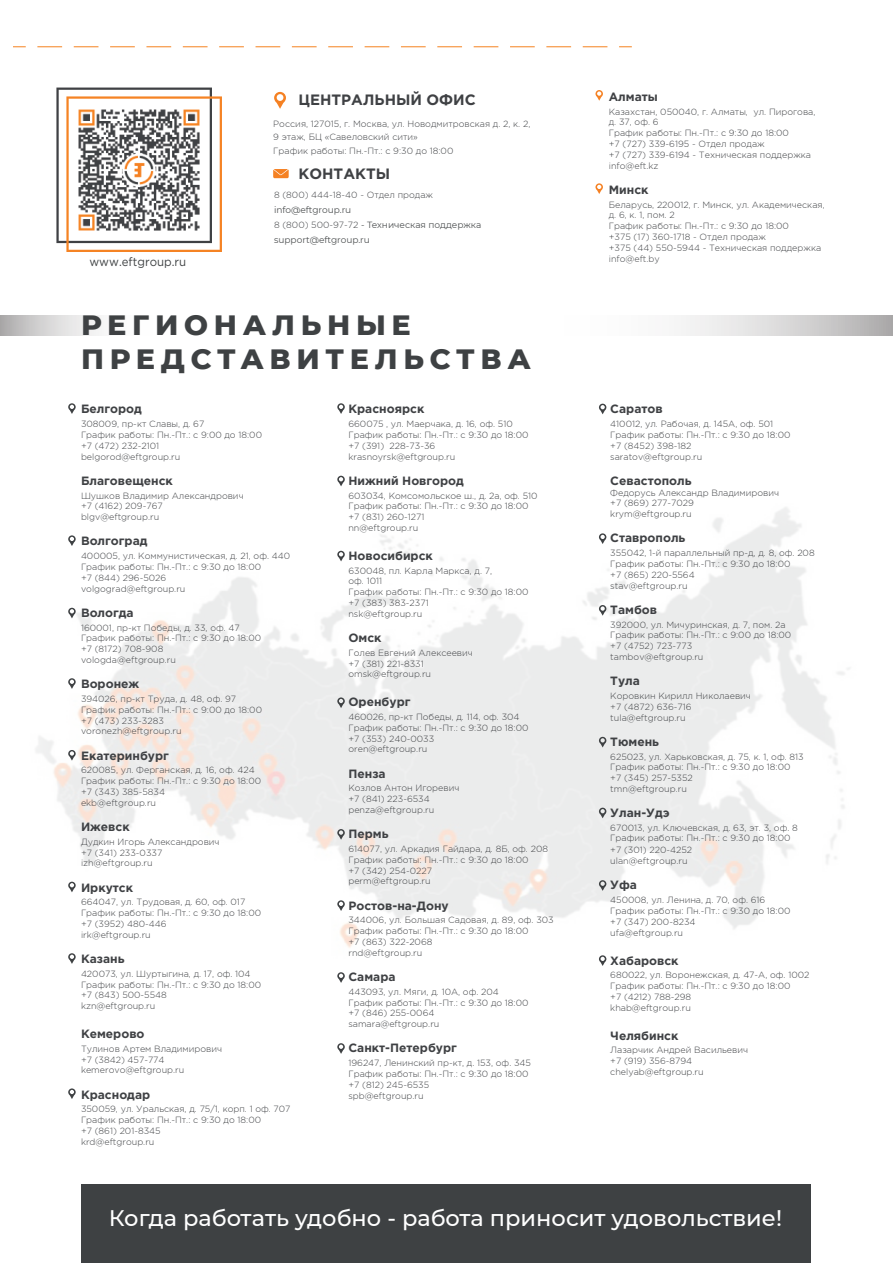
<style>
.page{position:relative;width:893px;height:1263px;background:#fff}
.page>*{position:absolute;margin:0;border:0;box-sizing:border-box;transform-origin:0 0}
.t1{font:800 28.5px/34.2px "Montserrat";letter-spacing:.2em;color:#3e4143}
.t2{font:500 22.5px "Montserrat";color:#fff}
.t3{font:700 15px "Gotham Pro";color:#3f4144}
.t4{font:700 12px "Gotham Pro";color:#3f4144}
.t5{font:12px "Gotham Pro";color:#3e4143;scale:.95 1}
.t6{font:300 9px/10.8px "Gotham Pro";color:#3f4144}
.t7{font:9px/15px "Montserrat";color:#4e5152}
.s1{font-family:"Gotham Pro";font-weight:300;color:#3f4144}
</style>
<div class="page">
<svg style="left:0;top:315px;width:99px;height:20px"></svg>
<svg style="left:681px;top:315px;width:212px;height:20px;background:#d5d5d5"></svg>
<img style="left:36px;top:414px;width:814px;height:547px">
<div style="left:81px;top:1184px;width:729px;height:79px;background:#3e4143"></div>
<svg style="left:274px;top:92px;width:12px;height:17px"></svg>
<svg style="left:273px;top:169px;width:16px;height:9px"></svg>
<svg style="left:56px;top:88px;width:166px;height:164px"></svg>
<svg style="left:68px;top:403px;width:8px;height:11px"></svg>
<svg style="left:68px;top:535px;width:8px;height:11px"></svg>
<svg style="left:68px;top:608px;width:8px;height:10px"></svg>
<svg style="left:68px;top:678px;width:8px;height:11px"></svg>
<svg style="left:68px;top:750px;width:8px;height:11px"></svg>
<svg style="left:68px;top:881px;width:8px;height:11px"></svg>
<svg style="left:68px;top:953px;width:8px;height:11px"></svg>
<svg style="left:68px;top:1088px;width:8px;height:11px"></svg>
<svg style="left:337px;top:972px;width:8px;height:11px"></svg>
<svg style="left:337px;top:900px;width:8px;height:11px"></svg>
<svg style="left:337px;top:829px;width:8px;height:11px"></svg>
<svg style="left:337px;top:551px;width:8px;height:10px"></svg>
<svg style="left:337px;top:1043px;width:8px;height:11px"></svg>
<svg style="left:337px;top:697px;width:8px;height:11px"></svg>
<svg style="left:337px;top:476px;width:8px;height:10px"></svg>
<svg style="left:337px;top:403px;width:8px;height:11px"></svg>
<svg style="left:599px;top:404px;width:7px;height:10px"></svg>
<svg style="left:599px;top:533px;width:7px;height:11px"></svg>
<svg style="left:599px;top:605px;width:7px;height:11px"></svg>
<svg style="left:599px;top:737px;width:7px;height:10px"></svg>
<svg style="left:599px;top:880px;width:7px;height:11px"></svg>
<svg style="left:599px;top:807px;width:7px;height:11px"></svg>
<svg style="left:599px;top:955px;width:7px;height:11px"></svg>
<svg style="left:595px;top:90px;width:8px;height:11px"></svg>
<svg style="left:595px;top:183px;width:8px;height:11px"></svg>
<svg style="left:619px;top:46px;width:13px;height:1px"></svg>
<svg style="left:37px;top:46px;width:570px;height:1px"></svg>
<svg style="left:13px;top:46px;width:13px;height:1px"></svg>
<img style="left:75px;top:106px;width:128px;height:128px">
<h3 class="t3" style="left:299px;top:91px;width:179px">ЦЕНТРАЛЬНЫЙ ОФИС</h3>
<p class="t6" style="left:273px;top:116px;width:259px;line-height:13.8px">Россия, 127015, г. Москва, ул. Новодмитровская д. 2, к. 2,<br>9 этаж, БЦ «Савеловский сити»<br>График работы: Пн.-Пт.: с 9:30 до 18:00</p>
<h3 class="t3" style="left:299px;top:165px;width:93px">КОНТАКТЫ</h3>
<h3 class="t5" style="left:89px;top:255px;width:103px">www.eftgroup.ru</h3>
<p class="t6" style="left:274px;top:189px;width:161px">8 (800) 444-18-40 - Отдел продаж</p>
<p class="t7" style="left:274px;top:202px;width:209px">info@eftgroup.ru<br><span class="s1">8 (800) 500-97-72</span> - Техническая поддержка support@eftgroup.ru</p>
<h1 class="t1" style="left:81px;top:306px;width:451px">РЕГИОНАЛЬНЫЕ<br>ПРЕДСТАВИТЕЛЬСТВА</h1>
<h3 class="t4" style="left:81px;top:402px;width:62px">Белгород</h3>
<p class="t6" style="left:81px;top:418px;width:183px">308009, пр-кт Славы, д. 67<br>График работы: Пн.-Пт.: с 9:00 до 18:00 +7 (472) 232-2101<br>belgorod@eftgroup.ru</p>
<h3 class="t4" style="left:81px;top:473px;width:93px">Благовещенск</h3>
<p class="t6" style="left:81px;top:490px;width:164px">Шушков Владимир Александрович +7 (4162) 209-767<br>blgv@eftgroup.ru</p>
<h3 class="t4" style="left:81px;top:534px;width:68px">Волгоград</h3>
<p class="t6" style="left:81px;top:550px;width:211px">400005, ул. Коммунистическая, д. 21, оф. 440<br>График работы: Пн.-Пт.: с 9:30 до 18:00<br>+7 (844) 296-5026<br>volgograd@eftgroup.ru</p>
<h3 class="t4" style="left:81px;top:605px;width:54px">Вологда</h3>
<p class="t6" style="left:81px;top:622px;width:182px">160001, пр-кт Победы, д. 33, оф. 47<br>График работы: Пн.-Пт.: с 9:30 до 18:00 +7 (8172) 708-908<br>vologda@eftgroup.ru</p>
<h3 class="t4" style="left:81px;top:677px;width:60px">Воронеж</h3>
<p class="t6" style="left:81px;top:693px;width:183px">394026, пр-кт Труда, д. 48, оф. 97<br>График работы: Пн.-Пт.: с 9:00 до 18:00 +7 (473) 233-3283 voronezh@eftgroup.ru</p>
<h3 class="t4" style="left:81px;top:748px;width:89px">Екатеринбург</h3>
<p class="t6" style="left:81px;top:765px;width:182px">620085, ул. Ферганская, д. 16, оф. 424<br>График работы: Пн.-Пт.: с 9:30 до 18:00 +7 (343) 385-5834<br>ekb@eftgroup.ru</p>
<h3 class="t4" style="left:81px;top:820px;width:50px">Ижевск</h3>
<p class="t6" style="left:81px;top:836px;width:140px">Дудкин Игорь Александрович +7 (341) 233-0337 izh@eftgroup.ru</p>
<h3 class="t4" style="left:81px;top:880px;width:54px">Иркутск</h3>
<p class="t6" style="left:81px;top:897px;width:182px">664047, ул. Трудовая, д. 60, оф. 017<br>График работы: Пн.-Пт.: с 9:30 до 18:00 +7 (3952) 480-446<br>irk@eftgroup.ru</p>
<h3 class="t4" style="left:81px;top:952px;width:45px">Казань</h3>
<p class="t6" style="left:81px;top:968px;width:182px">420073, ул. Шуртыгина, д. 17, оф. 104<br>График работы: Пн.-Пт.: с 9:30 до 18:00 +7 (843) 500-5548<br>kzn@eftgroup.ru</p>
<h3 class="t4" style="left:81px;top:1027px;width:65px">Кемерово</h3>
<p class="t6" style="left:81px;top:1043px;width:143px">Тулинов Артем Владимирович +7 (3842) 457-774 kemerovo@eftgroup.ru</p>
<h3 class="t4" style="left:81px;top:1087px;width:71px">Краснодар</h3>
<p class="t6" style="left:81px;top:1104px;width:211px">350059, ул. Уральская, д. 75/1, корп. 1 оф. 707<br>График работы: Пн.-Пт.: с 9:30 до 18:00<br>+7 (861) 201-8345<br>krd@eftgroup.ru</p>
<h3 class="t4" style="left:348px;top:402px;width:77px">Красноярск</h3>
<p class="t6" style="left:348px;top:418px;width:182px">660075 , ул. Маерчака, д. 16, оф. 510<br>График работы: Пн.-Пт.: с 9:30 до 18:00 +7 (391) 228-73-36 krasnoyrsk@eftgroup.ru</p>
<h3 class="t4" style="left:348px;top:473px;width:117px">Нижний Новгород</h3>
<p class="t6" style="left:348px;top:490px;width:191px">603034, Комсомольское ш., д. 2а, оф. 510<br>График работы: Пн.-Пт.: с 9:30 до 18:00 +7 (831) 260-1271<br>nn@eftgroup.ru</p>
<h3 class="t4" style="left:348px;top:548px;width:86px">Новосибирск</h3>
<p class="t6" style="left:348px;top:565px;width:182px">630048, пл. Карла Маркса, д. 7,<br>оф. 1011<br>График работы: Пн.-Пт.: с 9:30 до 18:00 +7 (383) 383-2371<br>nsk@eftgroup.ru</p>
<h3 class="t4" style="left:348px;top:631px;width:35px">Омск</h3>
<p class="t6" style="left:348px;top:647px;width:126px">Голев Евгений Алексеевич +7 (381) 221-8331 omsk@eftgroup.ru</p>
<h3 class="t4" style="left:348px;top:695px;width:64px">Оренбург</h3>
<p class="t6" style="left:348px;top:711px;width:182px">460026, пр-кт Победы, д. 114, оф. 304<br>График работы: Пн.-Пт.: с 9:30 до 18:00 +7 (353) 240-0033<br>oren@eftgroup.ru</p>
<h3 class="t4" style="left:348px;top:766px;width:39px">Пенза</h3>
<p class="t6" style="left:348px;top:783px;width:112px">Козлов Антон Игоревич +7 (841) 223-6534 penza@eftgroup.ru</p>
<h3 class="t4" style="left:348px;top:827px;width:42px">Пермь</h3>
<p class="t6" style="left:348px;top:843px;width:201px">614077, ул. Аркадия Гайдара, д. 8Б, оф. 208<br>График работы: Пн.-Пт.: с 9:30 до 18:00<br>+7 (342) 254-0227<br>perm@eftgroup.ru</p>
<h3 class="t4" style="left:348px;top:898px;width:102px">Ростов-на-Дону</h3>
<p class="t6" style="left:348px;top:915px;width:207px">344006, ул. Большая Садовая, д. 89, оф. 303<br>График работы: Пн.-Пт.: с 9:30 до 18:00<br>+7 (863) 322-2068<br>rnd@eftgroup.ru</p>
<h3 class="t4" style="left:348px;top:970px;width:49px">Самара</h3>
<p class="t6" style="left:348px;top:986px;width:182px">443093, ул. Мяги, д. 10А, оф. 204<br>График работы: Пн.-Пт.: с 9:30 до 18:00 +7 (846) 255-0064<br>samara@eftgroup.ru</p>
<h3 class="t4" style="left:348px;top:1041px;width:110px">Санкт-Петербург</h3>
<p class="t6" style="left:348px;top:1057px;width:184px">196247, Ленинский пр-кт, д. 153, оф. 345<br>График работы: Пн.-Пт.: с 9:30 до 18:00 +7 (812) 245-6535<br>spb@eftgroup.ru</p>
<h3 class="t4" style="left:609px;top:90px;width:51px">Алматы</h3>
<p class="t6" style="left:609px;top:106px;width:208px">Казахстан, 050040, г. Алматы, ул. Пирогова, д. 37, оф. 6<br>График работы: Пн.-Пт.: с 9:30 до 18:00<br>+7 (727) 339-6195 - Отдел продаж<br>+7 (727) 339-6194 - Техническая поддержка info@eft.kz</p>
<h3 class="t4" style="left:609px;top:183px;width:41px">Минск</h3>
<p class="t6" style="left:609px;top:199px;width:217px">Беларусь, 220012, г. Минск, ул. Академическая, д. 6, к. 1, пом. 2<br>График работы: Пн.-Пт.: с 9:30 до 18:00<br>+375 (17) 360-1718 - Отдел продаж<br>+375 (44) 550-5944 - Техническая поддержка info@eft.by</p>
<h3 class="t4" style="left:610px;top:402px;width:54px">Саратов</h3>
<p class="t6" style="left:610px;top:418px;width:182px">410012, ул. Рабочая, д. 145А, оф. 501<br>График работы: Пн.-Пт.: с 9:30 до 18:00 +7 (8452) 398-182<br>saratov@eftgroup.ru</p>
<h3 class="t4" style="left:610px;top:473px;width:83px">Севастополь</h3>
<p class="t6" style="left:610px;top:487px;width:170px">Федорусь Александр Владимирович +7 (869) 277-7029<br>krym@eftgroup.ru</p>
<h3 class="t4" style="left:610px;top:531px;width:77px">Ставрополь</h3>
<p class="t6" style="left:610px;top:547px;width:206px">355042, 1-й параллельный пр-д, д. 8, оф. 208<br>График работы: Пн.-Пт.: с 9:30 до 18:00<br>+7 (865) 220-5564<br>stav@eftgroup.ru</p>
<h3 class="t4" style="left:610px;top:602px;width:48px">Тамбов</h3>
<p class="t6" style="left:610px;top:619px;width:183px">392000, ул. Мичуринская, д. 7, пом. 2а<br>График работы: Пн.-Пт.: с 9:00 до 18:00 +7 (4752) 723-773<br>tambov@eftgroup.ru</p>
<h3 class="t4" style="left:610px;top:674px;width:31px">Тула</h3>
<p class="t6" style="left:610px;top:690px;width:142px">Коровкин Кирилл Николаевич +7 (4872) 636-716 tula@eftgroup.ru</p>
<h3 class="t4" style="left:610px;top:734px;width:50px">Тюмень</h3>
<p class="t6" style="left:610px;top:751px;width:195px">625023, ул. Харьковская, д. 75, к. 1, оф. 813<br>График работы: Пн.-Пт.: с 9:30 до 18:00 +7 (345) 257-5352<br>tmn@eftgroup.ru</p>
<h3 class="t4" style="left:610px;top:806px;width:61px">Улан-Удэ</h3>
<p class="t6" style="left:610px;top:822px;width:189px">670013, ул. Ключевская, д. 63, эт. 3, оф. 8<br>График работы: Пн.-Пт.: с 9:30 до 18:00</p>
<p class="t6" style="left:610px;top:845px;width:83px">+7 (301) 220-4252 ulan@eftgroup.ru</p>
<h3 class="t4" style="left:610px;top:878px;width:28px">Уфа</h3>
<p class="t6" style="left:610px;top:894px;width:182px">450008, ул. Ленина, д. 70, оф. 616<br>График работы: Пн.-Пт.: с 9:30 до 18:00 +7 (347) 200-8234<br>ufa@eftgroup.ru</p>
<h3 class="t4" style="left:610px;top:953px;width:70px">Хабаровск</h3>
<p class="t6" style="left:610px;top:969px;width:201px">680022, ул. Воронежская, д. 47-А, оф. 1002<br>График работы: Пн.-Пт.: с 9:30 до 18:00<br>+7 (4212) 788-298<br>khab@eftgroup.ru</p>
<h3 class="t4" style="left:610px;top:1028px;width:70px">Челябинск</h3>
<p class="t6" style="left:610px;top:1044px;width:139px">Лазарчик Андрей Васильевич +7 (919) 356-8794 chelyab@eftgroup.ru</p>
<h2 class="t2" style="left:109px;top:1202px;width:675px">Когда работать удобно - работа приносит удовольствие!</h2>
</div>
